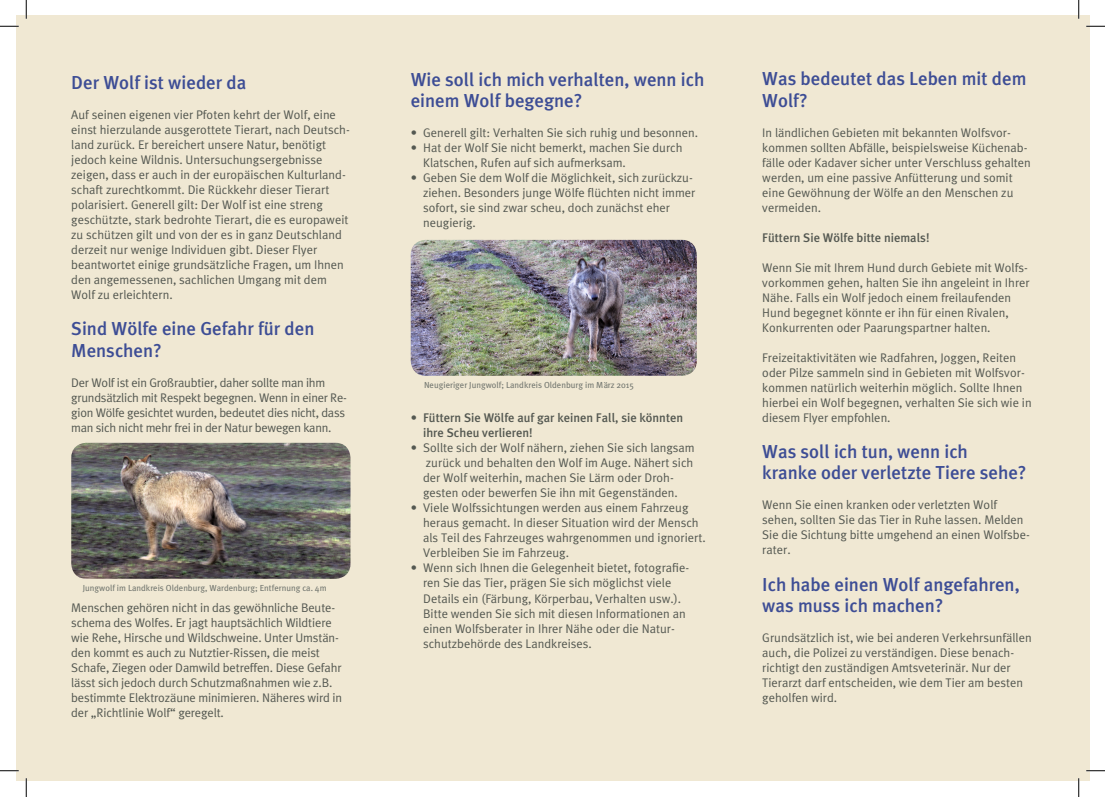
<style>
.page{position:relative;width:1105px;height:797px;background:#fff}
.page>*{position:absolute;margin:0;border:0;box-sizing:border-box;transform-origin:0 0}
.t1{font:500 18.75px/21.2px "Meta Plus";color:#3d4d95}
.t2{font:12.5px/15px "Meta Plus Normal";color:#545851}
.t3{font:12.5px/15px "Meta Plus Normal";letter-spacing:-.02em;color:#545851}
.t4{font:500 12.5px/15px "Meta Plus";color:#545851}
.t5{font:8.75px "Meta Plus";color:#747871}
.s1{font-family:"Meta Plus Normal";font-weight:400}
</style>
<div class="page">
<div style="left:16px;top:16px;width:1073px;height:765px;background:#f0e8d3"></div>
<img style="left:71px;top:443px;width:279px;height:135px">
<img style="left:411px;top:240px;width:286px;height:136px">
<svg style="left:0;top:25px;width:19px;height:2px"></svg>
<svg style="left:1086px;top:25px;width:19px;height:2px"></svg>
<svg style="left:0;top:770px;width:19px;height:1px"></svg>
<svg style="left:1086px;top:770px;width:19px;height:1px"></svg>
<svg style="left:25px;top:0;width:2px;height:19px"></svg>
<svg style="left:25px;top:778px;width:2px;height:19px"></svg>
<svg style="left:1078px;top:0;width:1px;height:19px"></svg>
<svg style="left:1078px;top:778px;width:1px;height:19px"></svg>
<h1 class="t1" style="left:71px;top:72px;width:177px">Der Wolf ist wieder da</h1>
<p class="t2" style="left:71px;top:107px;width:280px">Auf seinen eigenen vier Pfoten kehrt der Wolf, eine einst hierzulande ausgerottete Tierart, nach Deutsch&shy;land zurück. Er bereichert unsere Natur, benötigt jedoch keine Wildnis. Untersuchungsergebnisse zeigen, dass er auch in der europäischen Kulturland&shy;schaft zurechtkommt. Die Rückkehr dieser Tierart polarisiert. Generell gilt: Der Wolf ist eine streng geschützte, stark bedrohte Tierart, die es europaweit zu schützen gilt und von der es in ganz Deutschland derzeit nur wenige Individuen gibt. Dieser Flyer beantwortet einige grundsätzliche Fragen, um Ihnen den angemessenen, sachlichen Umgang mit dem Wolf zu erleichtern.</p>
<h1 class="t1" style="left:71px;top:318px;width:245px">Sind Wölfe eine Gefahr für den<br>Menschen?</h1>
<p class="t3" style="left:71px;top:374px;width:277px">Der Wolf ist ein Großraubtier, daher sollte man ihm grundsätzlich mit Respekt begegnen. Wenn in einer Re&shy;gion Wölfe gesichtet wurden, bedeutet dies nicht, dass man sich nicht mehr frei in der Natur bewegen kann.</p>
<p class="t5" style="left:83px;top:582px;width:245px">Jungwolf im Landkreis Oldenburg, Wardenburg; Entfernung ca. 4m</p>
<p class="t2" style="left:71px;top:599px;width:272px">Menschen gehören nicht in das gewöhnliche Beute&shy;schema des Wolfes. Er jagt hauptsächlich Wildtiere wie Rehe, Hirsche und Wildschweine. Unter Umstän&shy;den kommt es auch zu Nutztier-Rissen, die meist Schafe, Ziegen oder Damwild betreffen. Diese Gefahr lässt sich jedoch durch Schutzmaßnahmen wie z.B. bestimmte Elektrozäune minimieren. Näheres wird in der „Richtlinie Wolf“ geregelt.</p>
<h1 class="t1" style="left:411px;top:69px;width:295px">Wie soll ich mich verhalten, wenn ich einem Wolf begegne?</h1>
<p class="t2" style="left:411px;top:125px;width:289px">• Generell gilt: Verhalten Sie sich ruhig und besonnen.</p>
<p class="t2" style="left:423px;top:140px;width:261px;text-indent:-12px">• Hat der Wolf Sie nicht bemerkt, machen Sie durch<br>Klatschen, Rufen auf sich aufmerksam.</p>
<p class="t2" style="left:423px;top:170px;width:274px;text-indent:-12px">• Geben Sie dem Wolf die Möglichkeit, sich zurückzu&shy;ziehen. Besonders junge Wölfe flüchten nicht immer sofort, sie sind zwar scheu, doch zunächst eher neugierig.</p>
<p class="t5" style="left:424px;top:380px;width:212px">Neugieriger Jungwolf; Landkreis Oldenburg im März 2015</p>
<p class="t4" style="left:423px;top:410px;width:262px;text-indent:-12px"><span class="s1">•</span> Füttern Sie Wölfe auf gar keinen Fall, sie könnten ihre Scheu verlieren!</p>
<p class="t2" style="left:423px;top:440px;width:273px;text-indent:-12px">• Sollte sich der Wolf nähern, ziehen Sie sich langsam zurück und behalten den Wolf im Auge. Nähert sich der Wolf weiterhin, machen Sie Lärm oder Droh&shy;gesten oder bewerfen Sie ihn mit Gegenständen.</p>
<p class="t2" style="left:423px;top:500px;width:284px;text-indent:-12px">• Viele Wolfssichtungen werden aus einem Fahrzeug heraus gemacht. In dieser Situation wird der Mensch als Teil des Fahrzeuges wahrgenommen und ignoriert.<br>Verbleiben Sie im Fahrzeug.</p>
<p class="t2" style="left:423px;top:560px;width:268px;text-indent:-12px">• Wenn sich Ihnen die Gelegenheit bietet, fotografie&shy;ren Sie das Tier, prägen Sie sich möglichst viele Details ein (Färbung, Körperbau, Verhalten usw.).<br>Bitte wenden Sie sich mit diesen Informationen an einen Wolfsberater in Ihrer Nähe oder die Natur&shy;schutzbehörde des Landkreises.</p>
<h1 class="t1" style="left:762px;top:68px;width:266px">Was bedeutet das Leben mit dem<br>Wolf?</h1>
<p class="t2" style="left:762px;top:125px;width:270px">In ländlichen Gebieten mit bekannten Wolfsvor&shy;kommen sollten Abfälle, beispielsweise Küchenab&shy;fälle oder Kadaver sicher unter Verschluss gehalten werden, um eine passive Anfütterung und somit eine Gewöhnung der Wölfe an den Menschen zu vermeiden.</p>
<p class="t4" style="left:762px;top:230px;width:169px">Füttern Sie Wölfe bitte niemals!</p>
<p class="t2" style="left:762px;top:260px;width:269px">Wenn Sie mit Ihrem Hund durch Gebiete mit Wolfs&shy;vorkommen gehen, halten Sie ihn angeleint in Ihrer Nähe. Falls ein Wolf jedoch einem freilaufenden Hund begegnet könnte er ihn für einen Rivalen, Konkurrenten oder Paarungspartner halten.</p>
<p class="t2" style="left:762px;top:350px;width:271px">Freizeitaktivitäten wie Radfahren, Joggen, Reiten oder Pilze sammeln sind in Gebieten mit Wolfsvor&shy;kommen natürlich weiterhin möglich. Sollte Ihnen hierbei ein Wolf begegnen, verhalten Sie sich wie in diesem Flyer empfohlen.</p>
<h1 class="t1" style="left:762px;top:440px;width:266px">Was soll ich tun, wenn ich kranke oder verletzte Tiere sehe?</h1>
<p class="t2" style="left:762px;top:497px;width:269px">Wenn Sie einen kranken oder verletzten Wolf sehen, sollten Sie das Tier in Ruhe lassen. Melden Sie die Sichtung bitte umgehend an einen Wolfsbe&shy;rater.</p>
<h1 class="t1" style="left:762px;top:573px;width:259px">Ich habe einen Wolf angefahren, was muss ich machen?</h1>
<p class="t2" style="left:762px;top:630px;width:271px">Grundsätzlich ist, wie bei anderen Verkehrsunfällen auch, die Polizei zu verständigen. Diese benach&shy;richtigt den zuständigen Amtsveterinär. Nur der Tierarzt darf entscheiden, wie dem Tier am besten geholfen wird.</p>
</div>
